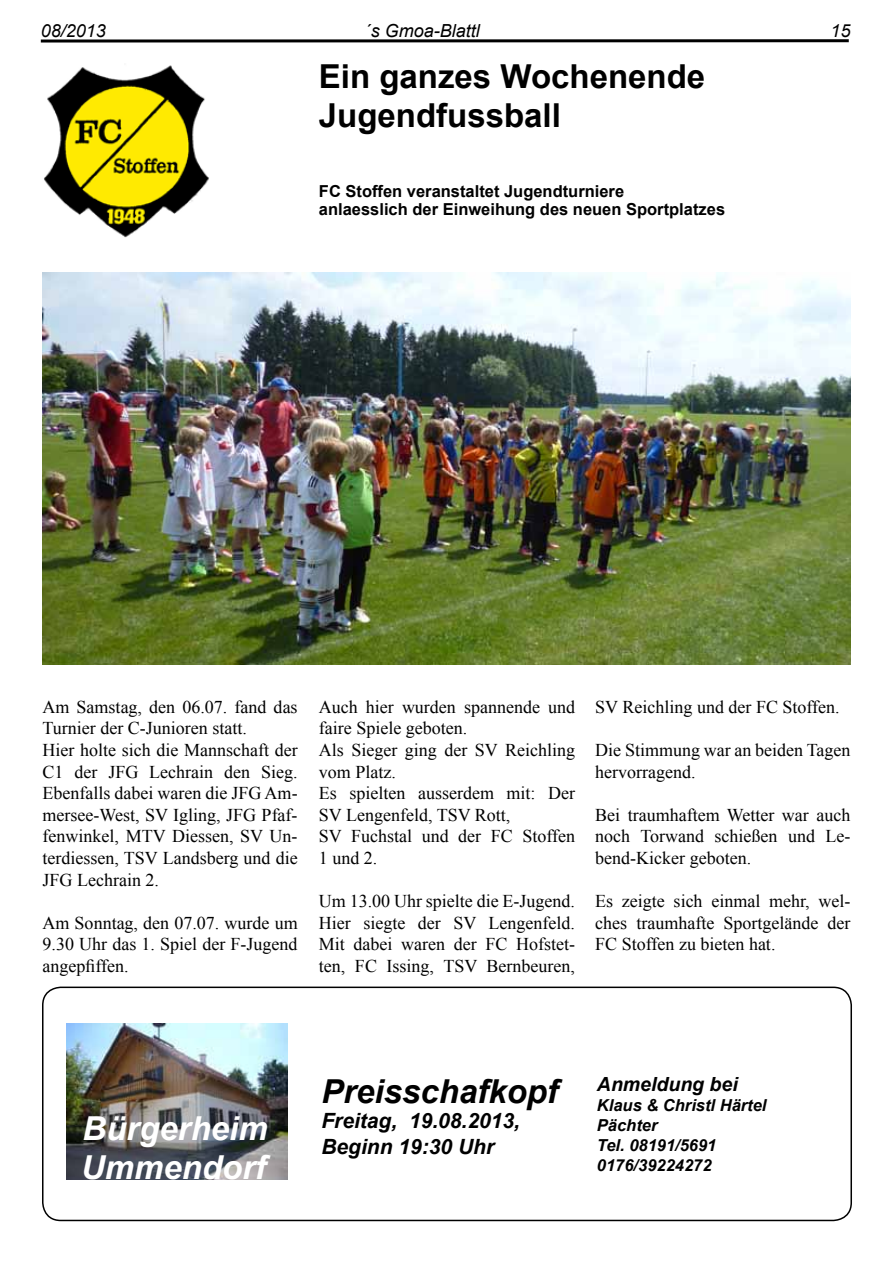
<style>
.page{position:relative;width:893px;height:1263px;background:#fff}
.page>*{position:absolute;margin:0;border:0;box-sizing:border-box;transform-origin:0 0}
.t1{font:700 33px/39.6px "Arial";color:#000}
.t2{font:italic 700 33px/39.6px "Arial";color:#fff}
.t3{font:italic 700 33px "Arial";color:#000}
.t4{font:italic 700 21px/25.2px "Arial";color:#000}
.t5{font:italic 700 19.5px "Arial";color:#000}
.t6{font:18px/21.6px "Times New Roman";color:#000;text-align:justify}
.t7{font:italic 18px "Arial";color:#000}
.t8{font:700 16.5px/18px "Arial";color:#000}
.t9{font:italic 700 16.5px/19.8px "Arial";color:#000}
</style>
<div class="page">
<svg style="left:41px;top:39px;width:808px;height:4px;background:#3f3f3f"></svg>
<div style="left:42px;top:986px;width:810px;height:235px;border:2px solid #000;border-radius:18px"></div>
<img style="left:67px;top:1023px;width:220px;height:157px">
<img style="left:43px;top:273px;width:807px;height:391px">
<img style="left:44px;top:65px;width:165px;height:173px">
<p class="t7" style="left:41px;top:19px;width:67px">08/2013</p>
<p class="t7" style="left:365px;top:19px;width:117px">´s Gmoa-Blattl</p>
<p class="t7" style="left:830px;top:19px;width:22px">15</p>
<h1 class="t1" style="left:319px;top:57px;width:388px">Ein ganzes Wochenende<br>Jugendfussball</h1>
<p class="t8" style="left:319px;top:183px;width:408px">FC Stoffen veranstaltet Jugendturniere<br>anlaesslich der Einweihung des neuen Sportplatzes</p>
<p class="t6" style="left:43px;top:696px;width:257px;text-align:left">Am Samstag, den 06.07. fand das<br>Turnier der C-Junioren statt.<br>Hier holte sich die Mannschaft der<br>C1 der JFG Lechrain den Sieg.<br>Ebenfalls dabei waren die JFG Am&shy;mersee-West, SV Igling, JFG Pfaf&shy;fenwinkel, MTV Diessen, SV Un&shy;terdiessen, TSV Landsberg und die<br>JFG Lechrain 2.</p>
<p class="t6" style="left:43px;top:912px;width:257px">Am Sonntag, den 07.07. wurde um 9.30 Uhr das 1. Spiel der F-Jugend angepfiffen.</p>
<p class="t6" style="left:319px;top:696px;width:258px;text-align:left">Auch hier wurden spannende und faire Spiele geboten.<br>Als Sieger ging der SV Reichling vom Platz.<br>Es spielten ausserdem mit: Der<br>SV Lengenfeld, TSV Rott,<br>SV Fuchstal und der FC Stoffen<br>1 und 2.</p>
<p class="t6" style="left:319px;top:890px;width:258px">Um 13.00 Uhr spielte die E-Jugend.<br>Hier siegte der SV Lengenfeld.<br>Mit dabei waren der FC Hofstet&shy;ten, FC Issing, TSV Bernbeuren,</p>
<p class="t6" style="left:595px;top:696px;width:246px">SV Reichling und der FC Stoffen.</p>
<p class="t6" style="left:595px;top:739px;width:257px">Die Stimmung war an beiden Tagen hervorragend.</p>
<p class="t6" style="left:595px;top:804px;width:257px">Bei traumhaftem Wetter war auch noch Torwand schießen und Le&shy;bend-Kicker geboten.</p>
<p class="t6" style="left:595px;top:890px;width:257px">Es zeigte sich einmal mehr, wel&shy;ches traumhafte Sportgelände der FC Stoffen zu bieten hat.</p>
<h1 class="t2" style="left:81px;top:1109px;width:188px">Bürgerheim<br>Ummendorf</h1>
<h1 class="t3" style="left:321px;top:1069px;width:238px">Preisschafkopf</h1>
<p class="t4" style="left:321px;top:1109px;width:200px">Freitag, 19.08.2013,<br>Beginn 19:30 Uhr</p>
<p class="t5" style="left:597px;top:1071px;width:142px">Anmeldung bei</p>
<p class="t9" style="left:597px;top:1096px;width:171px">Klaus &amp; Christl Härtel<br>Pächter<br>Tel. 08191/5691<br>0176/39224272</p>
</div>
